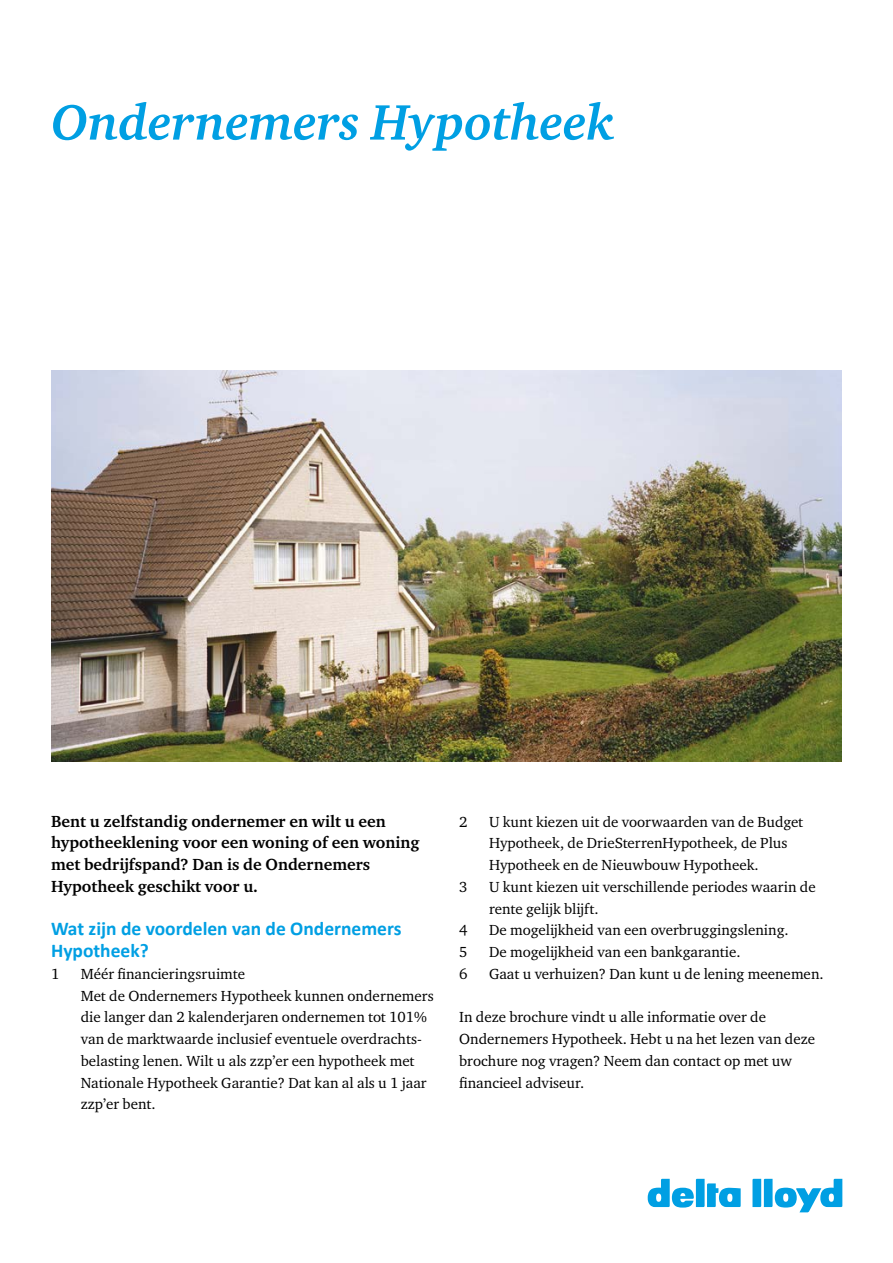
<style>
.page{position:relative;width:893px;height:1263px;background:#fff}
.page>*{position:absolute;margin:0;border:0;box-sizing:border-box;transform-origin:0 0}
.t1{font:italic 700 51px "Charter ITC Std";letter-spacing:-.005em;color:#009fe3}
.t2{font:700 19.5px/21.8px "Calibri";color:#009fe3}
.t3{font:700 16.5px/21.8px "Charter ITC Std";color:#000}
.t4{font:15px/21.8px "Charter ITC Std";color:#000}
</style>
<div class="page">
<svg style="left:648px;top:1179px;width:93px;height:28px"></svg>
<svg style="left:752px;top:1179px;width:90px;height:33px"></svg>
<img style="left:51px;top:370px;width:791px;height:392px">
<h1 class="t1" style="left:51px;top:91px;width:565px">Ondernemers Hypotheek</h1>
<p class="t3" style="left:51px;top:810px;width:370px">Bent u zelfstandig ondernemer en wilt u een hypotheeklening voor een woning of een woning met bedrijfspand? Dan is de Ondernemers Hypotheek geschikt voor u.</p>
<h2 class="t2" style="left:51px;top:917px;width:352px">Wat zijn de voordelen van de Ondernemers<br>Hypotheek?</h2>
<p class="t4" style="left:51px;top:963px;width:10px">1</p>
<p class="t4" style="left:81px;top:963px;width:354px">Méér financieringsruimte<br>Met de Ondernemers Hypotheek kunnen ondernemers die langer dan 2 kalenderjaren ondernemen tot 101% van de marktwaarde inclusief eventuele overdrachts&shy;belasting lenen. Wilt u als zzp’er een hypotheek met Nationale Hypotheek Garantie? Dat kan al als u 1 jaar zzp’er bent.</p>
<p class="t4" style="left:459px;top:810px;width:10px">2</p>
<p class="t4" style="left:489px;top:810px;width:316px">U kunt kiezen uit de voorwaarden van de Budget<br>Hypotheek, de DrieSterrenHypotheek, de Plus<br>Hypotheek en de Nieuwbouw Hypotheek.</p>
<p class="t4" style="left:459px;top:876px;width:10px">3</p>
<p class="t4" style="left:489px;top:876px;width:328px">U kunt kiezen uit verschillende periodes waarin de rente gelijk blijft.</p>
<p class="t4" style="left:459px;top:919px;width:10px">4</p>
<p class="t4" style="left:489px;top:919px;width:301px">De mogelijkheid van een overbruggingslening.</p>
<p class="t4" style="left:459px;top:941px;width:10px">5</p>
<p class="t4" style="left:489px;top:941px;width:253px">De mogelijkheid van een bankgarantie.</p>
<p class="t4" style="left:459px;top:963px;width:10px">6</p>
<p class="t4" style="left:489px;top:963px;width:336px">Gaat u verhuizen? Dan kunt u de lening meenemen.</p>
<p class="t4" style="left:459px;top:1006px;width:357px">In deze brochure vindt u alle informatie over de Ondernemers Hypotheek. Hebt u na het lezen van deze brochure nog vragen? Neem dan contact op met uw financieel adviseur.</p>
</div>
